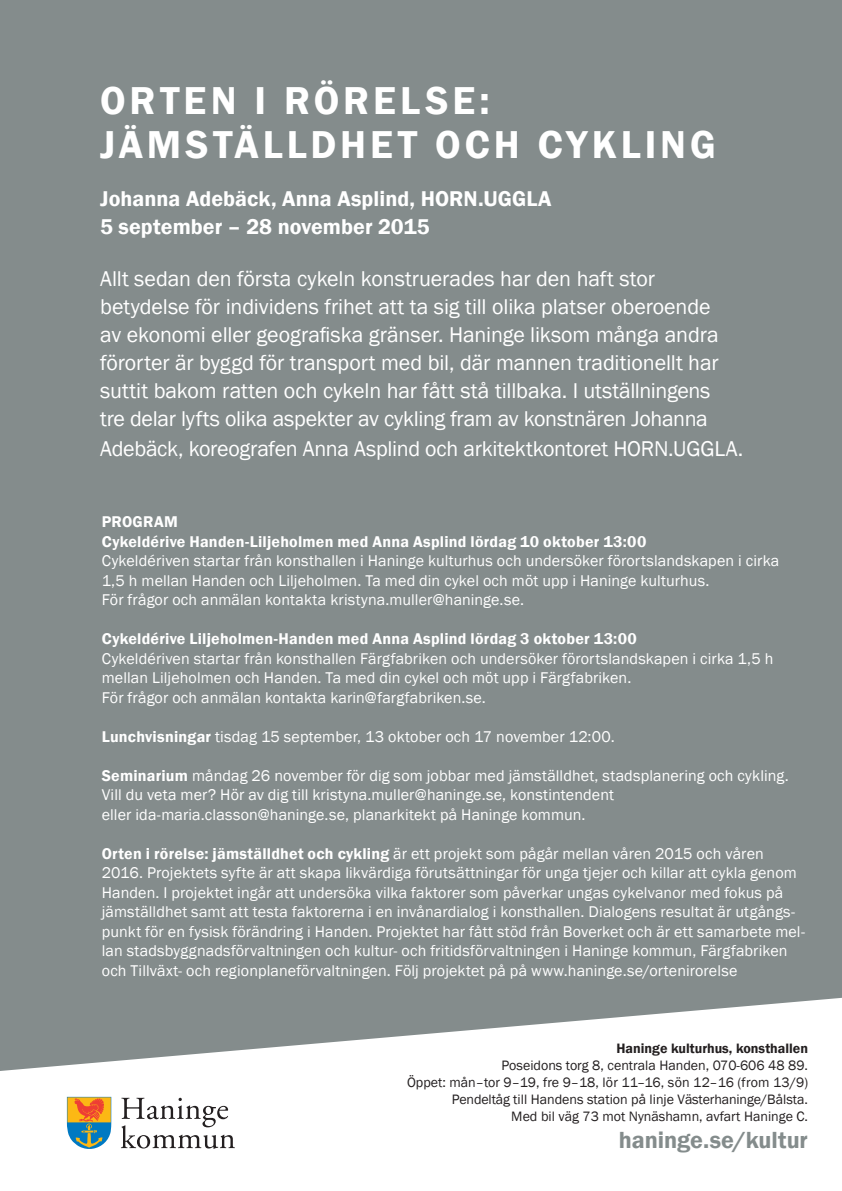
<style>
.page{position:relative;width:842px;height:1191px;background:#fff}
.page>*{position:absolute;margin:0;border:0;box-sizing:border-box;transform-origin:0 0}
.t1{font:600 40px/44px "Franklin Gothic";letter-spacing:.095em;color:#fff}
.t2{font:600 24px "Franklin Gothic";color:#848c8c}
.t3{font:22px/28px "Franklin Gothic";letter-spacing:-.005em;color:#fff}
.t4{font:600 22px/28px "Franklin Gothic";color:#fff}
.t5{font:16px/19.6px "Franklin Gothic";letter-spacing:.01em;color:#fff}
.t6{font:600 16px "Franklin Gothic";letter-spacing:.015em;color:#fff}
.t7{font:14px/16.8px "Franklin Gothic";color:#231f20;text-align:right}
.s1{font-weight:600}
</style>
<div class="page">
<div style="left:0;top:0;width:842px;height:1071px;background:#848c8c"></div>
<svg style="left:121px;top:1097px;width:113px;height:51px"></svg>
<svg style="left:67px;top:1096px;width:44px;height:53px;background:#9f9570"></svg>
<p class="t1" style="left:100px;top:79px;width:617px">ORTEN I RÖRELSE:<br>JÄMSTÄLLDHET OCH CYKLING</p>
<p class="t4" style="left:100px;top:184px;width:453px">Johanna Adebäck, Anna Asplind, HORN.UGGLA<br>5 september – 28 november 2015</p>
<p class="t3" style="left:100px;top:265px;width:620px">Allt sedan den första cykeln konstruerades har den haft stor betydelse för individens frihet att ta sig till olika platser oberoende av ekonomi eller geografiska gränser. Haninge liksom många andra förorter är byggd för transport med bil, där mannen traditionellt har suttit bakom ratten och cykeln har fått stå tillbaka. I utställningens tre delar lyfts olika aspekter av cykling fram av konstnären Johanna</p>
<p class="t3" style="left:100px;top:435px;width:645px">Adebäck, koreografen Anna Asplind och arkitektkontoret HORN.UGGLA.</p>
<p class="t6" style="left:102px;top:512px;width:78px">PROGRAM</p>
<p class="t6" style="left:102px;top:531px;width:546px">Cykeldérive Handen-Liljeholmen med Anna Asplind lördag 10 oktober 13:00</p>
<p class="t5" style="left:102px;top:551px;width:679px">Cykeldériven startar från konsthallen i Haninge kulturhus och undersöker förortslandskapen i cirka<br>1,5 h mellan Handen och Liljeholmen. Ta med din cykel och möt upp i Haninge kulturhus.<br>För frågor och anmälan kontakta kristyna.muller@haninge.se.</p>
<p class="t6" style="left:102px;top:629px;width:536px">Cykeldérive Liljeholmen-Handen med Anna Asplind lördag 3 oktober 13:00</p>
<p class="t5" style="left:102px;top:649px;width:673px">Cykeldériven startar från konsthallen Färgfabriken och undersöker förortslandskapen i cirka 1,5 h mellan Liljeholmen och Handen. Ta med din cykel och möt upp i Färgfabriken.<br>För frågor och anmälan kontakta karin@fargfabriken.se.</p>
<p class="t5" style="left:102px;top:727px;width:515px"><span class="s1">Lunchvisningar</span> tisdag 15 september, 13 oktober och 17 november 12:00.</p>
<p class="t5" style="left:102px;top:766px;width:688px"><span class="s1">Seminarium</span> måndag 26 november för dig som jobbar med jämställdhet, stadsplanering och cykling.<br>Vill du veta mer? Hör av dig till kristyna.muller@haninge.se, konstintendent<br>eller ida-maria.classon@haninge.se, planarkitekt på Haninge kommun.</p>
<p class="t5" style="left:102px;top:844px;width:705px"><span class="s1">Orten i rörelse: jämställdhet och cykling</span> är ett projekt som pågår mellan våren 2015 och våren 2016. Projektets syfte är att skapa likvärdiga förutsättningar för unga tjejer och killar att cykla genom Handen. I projektet ingår att undersöka vilka faktorer som påverkar ungas cykelvanor med fokus på jämställdhet samt att testa faktorerna i en invånardialog i konsthallen. Dialogens resultat är utgångs&shy;punkt för en fysisk förändring i Handen. Projektet har fått stöd från Boverket och är ett samarbete mel&shy;lan stadsbyggnadsförvaltningen och kultur- och fritidsförvaltningen i Haninge kommun, Färgfabriken och Tillväxt- och regionplaneförvaltningen. Följ projektet på på www.haninge.se/ortenirorelse</p>
<p class="t7" style="left:502px;top:1040px;width:308px"><span class="s1">Haninge kulturhus, konsthallen<br></span>Poseidons torg 8, centrala Handen, 070-606 48 89.</p>
<p class="t7" style="left:407px;top:1074px;width:402px">Öppet: mån–tor 9–19, fre 9–18, lör 11–16, sön 12–16 (from 13/9)<br>Pendeltåg till Handens station på linje Västerhaninge/Bålsta.<br>Med bil väg 73 mot Nynäshamn, avfart Haninge C.</p>
<p class="t2" style="left:619px;top:1125px;width:191px">haninge.se/kultur</p>
</div>
